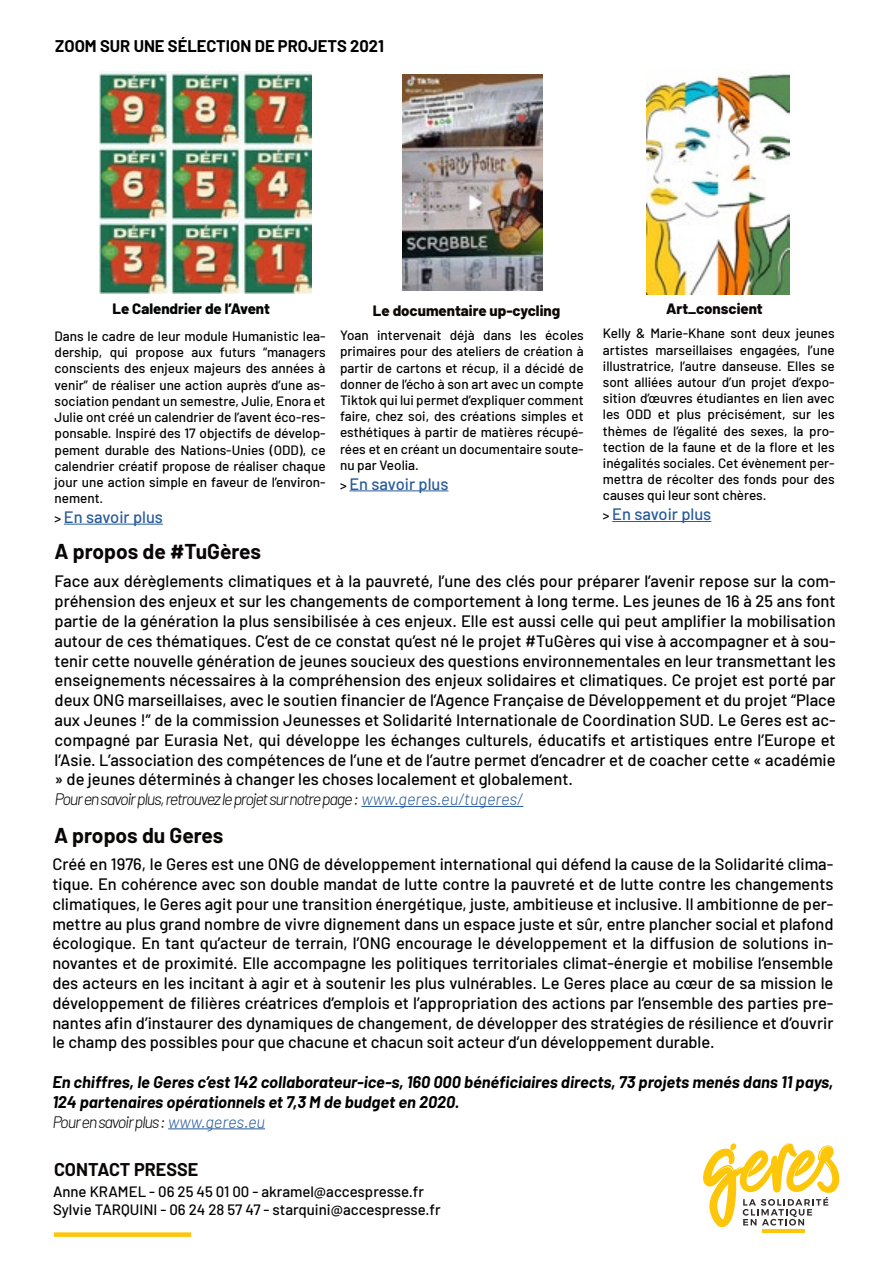
<style>
.page{position:relative;width:893px;height:1263px;background:#fff}
.page>*{position:absolute;margin:0;border:0;box-sizing:border-box;transform-origin:0 0}
.t1{font:700 21px "Barlow";color:#0a0506}
.t2{font:700 21px "Barlow";color:#0a0606}
.t3{font:700 18px "Barlow";color:#0c0706}
.t4{font:500 16.5px/19.8px "Barlow";color:#000}
.t5{font:italic 700 16.5px/19.8px "Barlow";color:#000}
.t6{font:500 16.5px "Barlow";color:#275b9b}
.t7{font:700 16.5px "Barlow";color:#000}
.t8{font:500 15px/18px "Barlow";color:#000}
.t9{font:800 15px "Barlow";color:#0c0806}
.t10{font:800 15px "Barlow";color:#030505}
.t11{font:800 15px "Barlow";color:#0b0707}
.t12{font:500 13.5px/16.2px "Barlow";color:#000;text-align:justify}
.s1{font-size:13.5px;color:#000}
.s2{font-weight:300;font-style:italic}
.s3{font-weight:300;font-style:italic;color:#275b9b}
.s4{font-weight:300}
.s5{font-weight:300;color:#275b9b}
</style>
<div class="page">
<hr style="left:64px;top:524px;width:99px;height:1px;background:#275b9b">
<hr style="left:349px;top:490px;width:99px;height:1px;background:#275b9b">
<hr style="left:612px;top:521px;width:99px;height:1px;background:#275b9b">
<hr style="left:361px;top:806px;width:162px;height:1px;background:#275b9b">
<hr style="left:168px;top:1128px;width:97px;height:1px;background:#275b9b">
<img style="left:646px;top:72px;width:144px;height:222px">
<img style="left:403px;top:74px;width:139px;height:216px">
<img style="left:99px;top:71px;width:212px;height:223px">
<div style="left:54px;top:1232px;width:137px;height:5px;background:#fdc608"></div>
<hr style="left:762px;top:1229px;width:42px;height:3px;background:#fdc608">
<svg style="left:703px;top:1143px;width:137px;height:87px"></svg>
<p class="t7" style="left:55px;top:34px;width:330px">ZOOM SUR UNE SÉLECTION DE PROJETS 2021</p>
<p class="t10" style="left:112px;top:298px;width:159px">Le Calendrier de l’Avent</p>
<p class="t9" style="left:373px;top:299px;width:189px">Le documentaire up-cycling</p>
<p class="t12" style="left:55px;top:327px;width:273px">Dans le cadre de leur module Humanistic lea&shy;dership, qui propose aux futurs “managers conscients des enjeux majeurs des années à venir” de réaliser une action auprès d’une as&shy;sociation pendant un semestre, Julie, Enora et Julie ont créé un calendrier de l’avent éco-res&shy;ponsable. Inspiré des 17 objectifs de dévelop&shy;pement durable des Nations-Unies (ODD), ce calendrier créatif propose de réaliser chaque jour une action simple en faveur de l’environ&shy;nement.</p>
<p class="t6" style="left:55px;top:505px;width:110px"><span class="s1">&gt;</span> En savoir plus</p>
<p class="t12" style="left:340px;top:326px;width:245px">Yoan intervenait déjà dans les écoles primaires pour des ateliers de création à partir de cartons et récup, il a décidé de donner de l’écho à son art avec un compte Tiktok qui lui permet d’expliquer comment faire, chez soi, des créations simples et esthétiques à partir de matières récupé&shy;rées et en créant un documentaire soute&shy;nu par Veolia.</p>
<p class="t6" style="left:340px;top:472px;width:110px"><span class="s1">&gt;</span> En savoir plus</p>
<p class="t1" style="left:55px;top:536px;width:208px">A propos de #TuGères</p>
<p class="t11" style="left:666px;top:298px;width:98px">Art_conscient</p>
<p class="t12" style="left:603px;top:324px;width:233px">Kelly &amp; Marie-Khane sont deux jeunes artistes marseillaises engagées, l’une illustratrice, l’autre danseuse. Elles se sont alliées autour d’un projet d’expo&shy;sition d’œuvres étudiantes en lien avec les ODD et plus précisément, sur les thèmes de l’égalité des sexes, la pro&shy;tection de la faune et de la flore et les inégalités sociales. Cet évènement per&shy;mettra de récolter des fonds pour des causes qui leur sont chères.</p>
<p class="t6" style="left:603px;top:502px;width:110px"><span class="s1">&gt;</span> En savoir plus</p>
<p class="t4" style="left:55px;top:570px;width:783px">Face aux dérèglements climatiques et à la pauvreté, l’une des clés pour préparer l’avenir repose sur la com&shy;préhension des enjeux et sur les changements de comportement à long terme. Les jeunes de 16 à 25 ans font partie de la génération la plus sensibilisée à ces enjeux. Elle est aussi celle qui peut amplifier la mobilisation autour de ces thématiques. C’est de ce constat qu’est né le projet #TuGères qui vise à accompagner et à sou&shy;tenir cette nouvelle génération de jeunes soucieux des questions environnementales en leur transmettant les enseignements nécessaires à la compréhension des enjeux solidaires et climatiques. Ce projet est porté par deux ONG marseillaises, avec le soutien financier de l’Agence Française de Développement et du projet “Place aux Jeunes !” de la commission Jeunesses et Solidarité Internationale de Coordination SUD. Le Geres est ac&shy;compagné par Eurasia Net, qui développe les échanges culturels, éducatifs et artistiques entre l’Europe et l’Asie. L’association des compétences de l’une et de l’autre permet d’encadrer et de coacher cette « académie » de jeunes déterminés à changer les choses localement et globalement.<br><span class="s2">Pour en savoir plus, retrouvez le projet sur notre page :</span> <span class="s3">www.geres.eu/tugeres/</span></p>
<p class="t2" style="left:54px;top:820px;width:171px">A propos du Geres</p>
<p class="t4" style="left:52px;top:853px;width:783px;text-align:justify">Créé en 1976, le Geres est une ONG de développement international qui défend la cause de la Solidarité clima&shy;tique. En cohérence avec son double mandat de lutte contre la pauvreté et de lutte contre les changements climatiques, le Geres agit pour une transition énergétique, juste, ambitieuse et inclusive. Il ambitionne de per&shy;mettre au plus grand nombre de vivre dignement dans un espace juste et sûr, entre plancher social et plafond écologique. En tant qu’acteur de terrain, l’ONG encourage le développement et la diffusion de solutions in&shy;novantes et de proximité. Elle accompagne les politiques territoriales climat-énergie et mobilise l’ensemble des acteurs en les incitant à agir et à soutenir les plus vulnérables. Le Geres place au cœur de sa mission le développement de filières créatrices d’emplois et l’appropriation des actions par l’ensemble des parties pre&shy;nantes afin d’instaurer des dynamiques de changement, de développer des stratégies de résilience et d’ouvrir le champ des possibles pour que chacune et chacun soit acteur d’un développement durable.</p>
<p class="t5" style="left:52px;top:1071px;width:783px">En chiffres, le Geres c’est 142 collaborateur-ice-s, 160 000 bénéficiaires directs, 73 projets menés dans 11 pays,<br>124 partenaires opérationnels et 7,3 M de budget en 2020.<br><span class="s4">Pour en savoir plus :</span> <span class="s5">www.geres.eu</span></p>
<p class="t3" style="left:54px;top:1156px;width:146px">CONTACT PRESSE</p>
<p class="t8" style="left:53px;top:1181px;width:389px">Anne KRAMEL - 06 25 45 01 00 - akramel@accespresse.fr<br>Sylvie TARQUINI - 06 24 28 57 47 - starquini@accespresse.fr</p>
</div>
